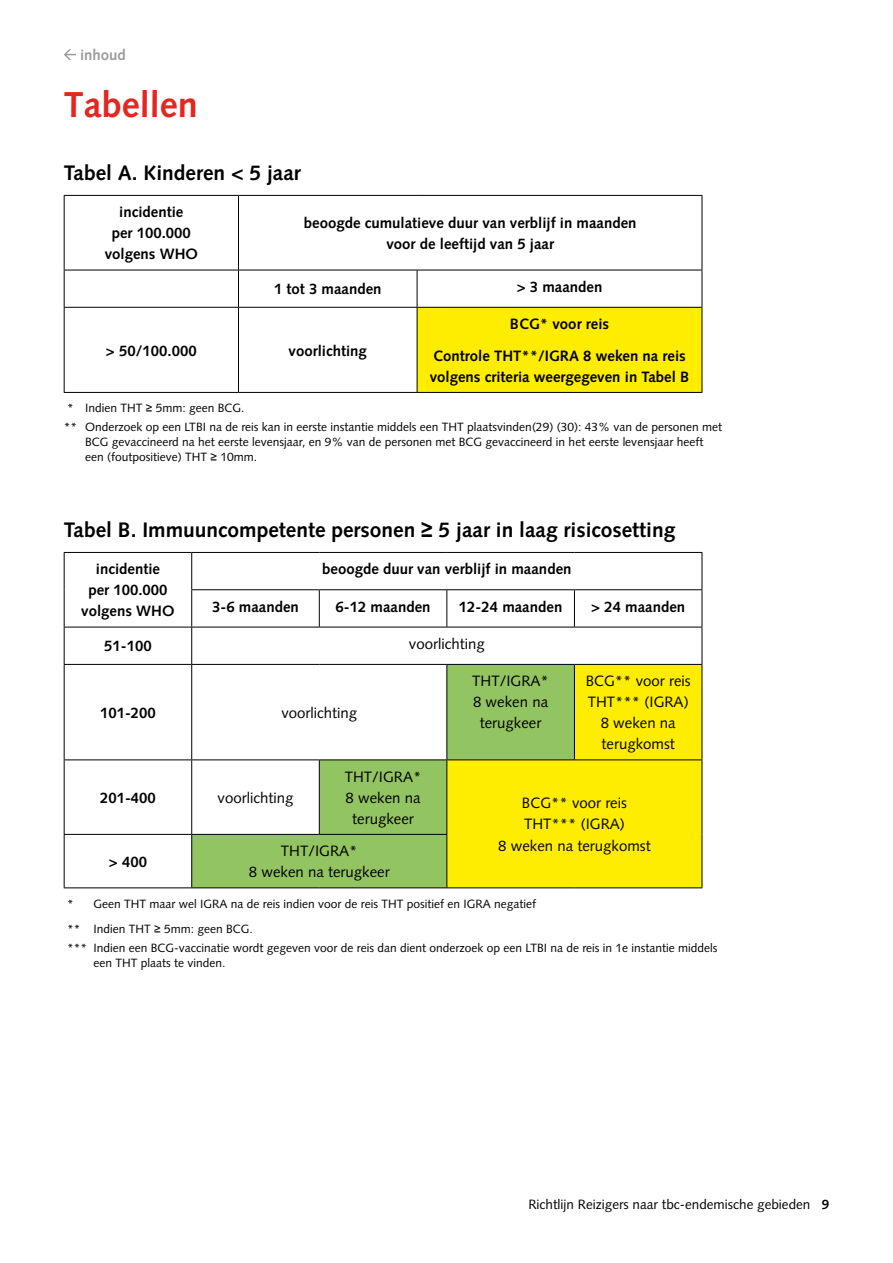
<style>
.page{position:relative;width:893px;height:1263px;background:#fff}
.page>*{position:absolute;margin:0;border:0;box-sizing:border-box;transform-origin:0 0}
.Hoofdstuk_kop{font:700 36px "Syntax";color:#e22820}
.Tussenkop_1_1{font:700 21px "Syntax";color:#000}
.Tabeltekst{font:700 15px "Syntax";color:#000}
.Tabeltekst-2{font:15px/21px "Syntax";color:#000;text-align:center}
.t1{font:700 15px "Syntax";color:#9d9d9c}
.t2{font:13.5px "Syntax";color:#000}
.tekst{font:12px/15px "Syntax";color:#000}
.s1{font-family:"Arial"}
.s2{font-weight:700}
</style>
<div class="page">
<svg style="left:64px;top:49px;width:12px;height:11px"></svg>
<div style="left:417px;top:307px;width:285px;height:85px;background:#ffed00"></div>
<hr style="left:64px;top:195px;width:174px;height:1px;background:#000">
<hr style="left:64px;top:196px;width:1px;height:74px;background:#000">
<hr style="left:238px;top:195px;width:179px;height:1px;background:#000">
<hr style="left:238px;top:196px;width:1px;height:74px;background:#000">
<hr style="left:417px;top:195px;width:285px;height:1px;background:#000">
<hr style="left:702px;top:196px;width:1px;height:74px;background:#000">
<hr style="left:64px;top:270px;width:174px;height:1px;background:#000">
<hr style="left:64px;top:270px;width:1px;height:37px;background:#000">
<hr style="left:238px;top:270px;width:179px;height:1px;background:#000">
<hr style="left:238px;top:270px;width:1px;height:37px;background:#000">
<hr style="left:417px;top:270px;width:285px;height:1px;background:#000">
<hr style="left:417px;top:270px;width:1px;height:37px;background:#000">
<hr style="left:702px;top:270px;width:1px;height:37px;background:#000">
<hr style="left:64px;top:307px;width:174px;height:1px;background:#000">
<hr style="left:64px;top:308px;width:1px;height:84px;background:#000">
<hr style="left:238px;top:307px;width:179px;height:1px;background:#000">
<hr style="left:238px;top:308px;width:1px;height:84px;background:#000">
<hr style="left:417px;top:307px;width:285px;height:1px;background:#000">
<hr style="left:417px;top:308px;width:1px;height:84px;background:#000">
<hr style="left:702px;top:308px;width:1px;height:84px;background:#000">
<hr style="left:64px;top:392px;width:174px;height:1px;background:#000">
<hr style="left:238px;top:392px;width:179px;height:1px;background:#000">
<hr style="left:417px;top:392px;width:285px;height:1px;background:#000">
<svg style="left:192px;top:665px;width:254px;height:222px"></svg>
<svg style="left:447px;top:665px;width:255px;height:222px;background:#e6e314"></svg>
<hr style="left:64px;top:552px;width:128px;height:1px;background:#000">
<hr style="left:64px;top:553px;width:1px;height:37px;background:#000">
<hr style="left:192px;top:552px;width:127px;height:1px;background:#000">
<hr style="left:191px;top:553px;width:1px;height:36px;background:#000">
<hr style="left:319px;top:552px;width:128px;height:1px;background:#000">
<hr style="left:447px;top:552px;width:127px;height:1px;background:#000">
<hr style="left:574px;top:552px;width:128px;height:1px;background:#000">
<hr style="left:702px;top:553px;width:1px;height:36px;background:#000">
<hr style="left:64px;top:590px;width:1px;height:37px;background:#000">
<hr style="left:191px;top:589px;width:128px;height:1px;background:#000">
<hr style="left:191px;top:590px;width:1px;height:37px;background:#000">
<hr style="left:319px;top:589px;width:128px;height:1px;background:#000">
<hr style="left:319px;top:590px;width:1px;height:37px;background:#000">
<hr style="left:447px;top:589px;width:127px;height:1px;background:#000">
<hr style="left:446px;top:590px;width:1px;height:37px;background:#000">
<hr style="left:574px;top:589px;width:128px;height:1px;background:#000">
<hr style="left:574px;top:590px;width:1px;height:37px;background:#000">
<hr style="left:702px;top:590px;width:1px;height:37px;background:#000">
<hr style="left:64px;top:627px;width:128px;height:1px;background:#000">
<hr style="left:64px;top:627px;width:1px;height:37px;background:#000">
<hr style="left:192px;top:627px;width:127px;height:1px;background:#000">
<hr style="left:191px;top:627px;width:1px;height:37px;background:#000">
<hr style="left:319px;top:627px;width:128px;height:1px;background:#000">
<hr style="left:447px;top:627px;width:127px;height:1px;background:#000">
<hr style="left:574px;top:627px;width:128px;height:1px;background:#000">
<hr style="left:702px;top:627px;width:1px;height:37px;background:#000">
<hr style="left:64px;top:664px;width:128px;height:1px;background:#000">
<hr style="left:64px;top:665px;width:1px;height:94px;background:#000">
<hr style="left:192px;top:664px;width:127px;height:1px;background:#000">
<hr style="left:191px;top:665px;width:1px;height:94px;background:#000">
<hr style="left:319px;top:664px;width:128px;height:1px;background:#000">
<hr style="left:447px;top:664px;width:127px;height:1px;background:#000">
<hr style="left:446px;top:665px;width:1px;height:94px;background:#000">
<hr style="left:574px;top:664px;width:128px;height:1px;background:#000">
<hr style="left:574px;top:665px;width:1px;height:94px;background:#000">
<hr style="left:702px;top:665px;width:1px;height:94px;background:#000">
<hr style="left:64px;top:759px;width:128px;height:1px;background:#000">
<hr style="left:64px;top:760px;width:1px;height:74px;background:#000">
<hr style="left:192px;top:759px;width:127px;height:1px;background:#000">
<hr style="left:191px;top:760px;width:1px;height:74px;background:#000">
<hr style="left:319px;top:759px;width:128px;height:1px;background:#000">
<hr style="left:319px;top:760px;width:1px;height:74px;background:#000">
<hr style="left:447px;top:759px;width:127px;height:1px;background:#000">
<hr style="left:446px;top:760px;width:1px;height:74px;background:#000">
<hr style="left:574px;top:759px;width:128px;height:1px;background:#000">
<hr style="left:702px;top:760px;width:1px;height:74px;background:#000">
<hr style="left:64px;top:834px;width:128px;height:1px;background:#000">
<hr style="left:64px;top:835px;width:1px;height:52px;background:#000">
<hr style="left:192px;top:834px;width:127px;height:1px;background:#000">
<hr style="left:191px;top:835px;width:1px;height:52px;background:#000">
<hr style="left:319px;top:834px;width:128px;height:1px;background:#000">
<hr style="left:446px;top:835px;width:1px;height:52px;background:#000">
<hr style="left:702px;top:834px;width:1px;height:53px;background:#000">
<hr style="left:64px;top:887px;width:128px;height:1px;background:#000">
<hr style="left:192px;top:887px;width:127px;height:1px;background:#000">
<hr style="left:319px;top:887px;width:128px;height:1px;background:#000">
<hr style="left:447px;top:887px;width:127px;height:1px;background:#000">
<hr style="left:574px;top:887px;width:128px;height:1px;background:#000">
<p class="t1" style="left:80px;top:46px;width:47px">inhoud</p>
<p class="Hoofdstuk_kop" style="left:64px;top:84px;width:136px">Tabellen</p>
<p class="Tussenkop_1_1" style="left:64px;top:161px;width:239px">Tabel A. Kinderen &lt; 5 jaar</p>
<p class="Tabeltekst" style="left:119px;top:204px;width:66px">incidentie</p>
<p class="Tabeltekst" style="left:112px;top:225px;width:81px">per 100.000</p>
<p class="Tabeltekst" style="left:105px;top:246px;width:95px">volgens WHO</p>
<p class="Tabeltekst" style="left:304px;top:214px;width:334px">beoogde cumulatieve duur van verblijf in maanden</p>
<p class="Tabeltekst" style="left:386px;top:235px;width:169px">voor de leeftijd van 5 jaar</p>
<p class="Tabeltekst" style="left:274px;top:281px;width:109px">1 tot 3 maanden</p>
<p class="Tabeltekst" style="left:517px;top:278px;width:87px">&gt; 3 maanden</p>
<p class="Tabeltekst" style="left:106px;top:342px;width:92px">&gt; 50/100.000</p>
<p class="Tabeltekst" style="left:289px;top:342px;width:80px">voorlichting</p>
<p class="Tabeltekst" style="left:510px;top:315px;width:101px">BCG* voor reis</p>
<p class="Tabeltekst" style="left:433px;top:347px;width:254px">Controle THT**/IGRA 8 weken na reis</p>
<p class="Tabeltekst" style="left:430px;top:368px;width:261px">volgens criteria weergegeven in Tabel B</p>
<p class="tekst" style="left:67px;top:400px;width:179px">* Indien THT <span class="s1">≥</span> 5mm: geen BCG.</p>
<p class="tekst" style="left:85px;top:420px;width:638px;text-indent:-21px">** Onderzoek op een LTBI na de reis kan in eerste instantie middels een THT plaatsvinden(29) (30): 43% van de personen met<br>BCG gevaccineerd na het eerste levensjaar, en 9% van de personen met BCG gevaccineerd in het eerste levensjaar heeft een (foutpositieve) THT <span class="s1">≥</span> 10mm.</p>
<p class="Tussenkop_1_1" style="left:64px;top:518px;width:613px">Tabel B. Immuuncompetente personen <span class="s1">≥</span> 5 jaar in laag risicosetting</p>
<p class="Tabeltekst" style="left:96px;top:561px;width:66px">incidentie</p>
<p class="Tabeltekst" style="left:88px;top:582px;width:81px">per 100.000</p>
<p class="Tabeltekst" style="left:81px;top:603px;width:95px">volgens WHO</p>
<p class="Tabeltekst" style="left:322px;top:561px;width:251px">beoogde duur van verblijf in maanden</p>
<p class="Tabeltekst" style="left:212px;top:598px;width:88px">3-6 maanden</p>
<p class="Tabeltekst" style="left:336px;top:598px;width:97px">6-12 maanden</p>
<p class="Tabeltekst" style="left:459px;top:598px;width:105px">12-24 maanden</p>
<p class="Tabeltekst" style="left:591px;top:598px;width:96px">&gt; 24 maanden</p>
<p class="Tabeltekst" style="left:104px;top:638px;width:49px">51-100</p>
<p class="Tabeltekst-2" style="left:409px;top:633px;width:77px">voorlichting</p>
<p class="Tabeltekst" style="left:100px;top:704px;width:57px">101-200</p>
<p class="Tabeltekst-2" style="left:281px;top:702px;width:77px">voorlichting</p>
<p class="Tabeltekst-2" style="left:472px;top:671px;width:78px">THT/IGRA*</p>
<p class="Tabeltekst-2" style="left:473px;top:692px;width:77px">8 weken na terugkeer</p>
<p class="Tabeltekst-2" style="left:586px;top:671px;width:106px">BCG** voor reis</p>
<p class="Tabeltekst-2" style="left:588px;top:692px;width:102px">THT*** (IGRA)<br>8 weken na terugkomst</p>
<p class="Tabeltekst-2" style="left:345px;top:766px;width:78px">THT/IGRA*</p>
<p class="Tabeltekst-2" style="left:346px;top:787px;width:77px">8 weken na terugkeer</p>
<p class="Tabeltekst-2" style="left:522px;top:793px;width:106px">BCG** voor reis</p>
<p class="Tabeltekst" style="left:100px;top:789px;width:57px">201-400</p>
<p class="Tabeltekst-2" style="left:218px;top:787px;width:77px">voorlichting</p>
<p class="Tabeltekst-2" style="left:524px;top:814px;width:102px">THT*** (IGRA)</p>
<p class="Tabeltekst-2" style="left:498px;top:835px;width:154px">8 weken na terugkomst</p>
<p class="Tabeltekst-2" style="left:281px;top:840px;width:78px">THT/IGRA*</p>
<p class="Tabeltekst-2" style="left:249px;top:861px;width:142px">8 weken na terugkeer</p>
<p class="tekst" style="left:67px;top:896px;width:470px">* Geen THT maar wel IGRA na de reis indien voor de reis THT positief en IGRA negatief</p>
<p class="tekst" style="left:67px;top:921px;width:187px">** Indien THT <span class="s1">≥</span> 5mm: geen BCG.</p>
<p class="tekst" style="left:94px;top:940px;width:626px;text-indent:-26px">*** Indien een BCG-vaccinatie wordt gegeven voor de reis dan dient onderzoek op een LTBI na de reis in 1e instantie middels een THT plaats te vinden.</p>
<p class="Tabeltekst" style="left:109px;top:853px;width:40px">&gt; 400</p>
<p class="t2" style="left:528px;top:1196px;width:302px">Richtlijn Reizigers naar tbc-endemische gebieden <span class="s2">9</span></p>
</div>
